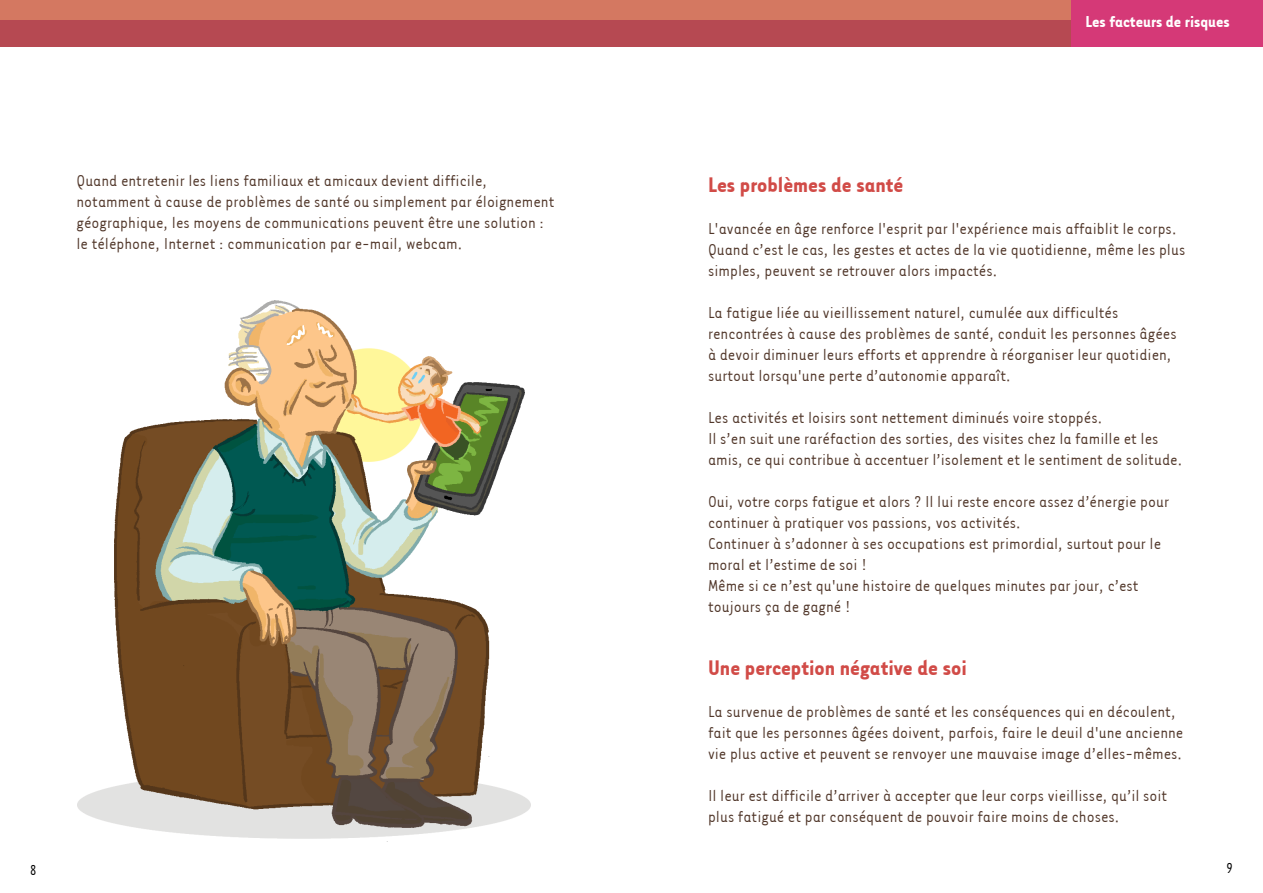
<style>
.page{position:relative;width:1263px;height:893px;background:#fff}
.page>*{position:absolute;margin:0;border:0;box-sizing:border-box;transform-origin:0 0}
._4-Nom_contact_orang{font:700 24px "Tarzana Narrow";color:#d14b47}
._4-Nom_contact_orang-2{font:18px/21px "Tarzana Narrow";color:#503629}
.t1{font:700 18px "Tarzana Narrow";color:#fff}
.t2{font:16.5px "Tarzana Narrow";color:#000}
</style>
<div class="page">
<div style="left:0;top:0;width:1263px;height:47px;background:#b64952"></div>
<div style="left:0;top:0;width:643px;height:19px;background:#d47861"></div>
<div style="left:631px;top:0;width:632px;height:19px;background:#d47861"></div>
<div style="left:1071px;top:0;width:192px;height:47px;background:#d53977"></div>
<img style="left:77px;top:301px;width:453px;height:538px">
<p class="_4-Nom_contact_orang-2" style="left:77px;top:170px;width:479px">Quand entretenir les liens familiaux et amicaux devient difficile, notamment à cause de problèmes de santé ou simplement par éloignement géographique, les moyens de communications peuvent être une solution :</p>
<p class="_4-Nom_contact_orang-2" style="left:77px;top:233px;width:388px">le téléphone, Internet : communication par e-mail, webcam.</p>
<p class="t1" style="left:1085px;top:10px;width:146px">Les facteurs de risques</p>
<p class="_4-Nom_contact_orang" style="left:708px;top:170px;width:197px">Les problèmes de santé</p>
<p class="_4-Nom_contact_orang-2" style="left:708px;top:218px;width:470px">L'avancée en âge renforce l'esprit par l'expérience mais affaiblit le corps.</p>
<p class="_4-Nom_contact_orang-2" style="left:708px;top:239px;width:479px">Quand c’est le cas, les gestes et actes de la vie quotidienne, même les plus simples, peuvent se retrouver alors impactés.</p>
<p class="_4-Nom_contact_orang-2" style="left:708px;top:302px;width:470px">La fatigue liée au vieillissement naturel, cumulée aux difficultés rencontrées à cause des problèmes de santé, conduit les personnes âgées à devoir diminuer leurs efforts et apprendre à réorganiser leur quotidien, surtout lorsqu'une perte d’autonomie apparaît.</p>
<p class="_4-Nom_contact_orang-2" style="left:708px;top:407px;width:396px">Les activités et loisirs sont nettement diminués voire stoppés.</p>
<p class="_4-Nom_contact_orang-2" style="left:708px;top:428px;width:476px">Il s’en suit une raréfaction des sorties, des visites chez la famille et les amis, ce qui contribue à accentuer l’isolement et le sentiment de solitude.</p>
<p class="_4-Nom_contact_orang-2" style="left:708px;top:491px;width:462px">Oui, votre corps fatigue et alors ? Il lui reste encore assez d’énergie pour continuer à pratiquer vos passions, vos activités.</p>
<p class="_4-Nom_contact_orang-2" style="left:708px;top:533px;width:455px">Continuer à s’adonner à ses occupations est primordial, surtout pour le moral et l’estime de soi !</p>
<p class="_4-Nom_contact_orang-2" style="left:708px;top:575px;width:432px">Même si ce n’est qu'une histoire de quelques minutes par jour, c’est toujours ça de gagné !</p>
<p class="_4-Nom_contact_orang" style="left:708px;top:653px;width:260px">Une perception négative de soi</p>
<p class="_4-Nom_contact_orang-2" style="left:708px;top:701px;width:477px">La survenue de problèmes de santé et les conséquences qui en découlent, fait que les personnes âgées doivent, parfois, faire le deuil d'une ancienne vie plus active et peuvent se renvoyer une mauvaise image d’elles-mêmes.</p>
<p class="_4-Nom_contact_orang-2" style="left:708px;top:785px;width:461px">Il leur est difficile d’arriver à accepter que leur corps vieillisse, qu’il soit plus fatigué et par conséquent de pouvoir faire moins de choses.</p>
<p class="t2" style="left:30px;top:860px;width:8px">8</p>
<p class="t2" style="left:1226px;top:858px;width:8px">9</p>
</div>
